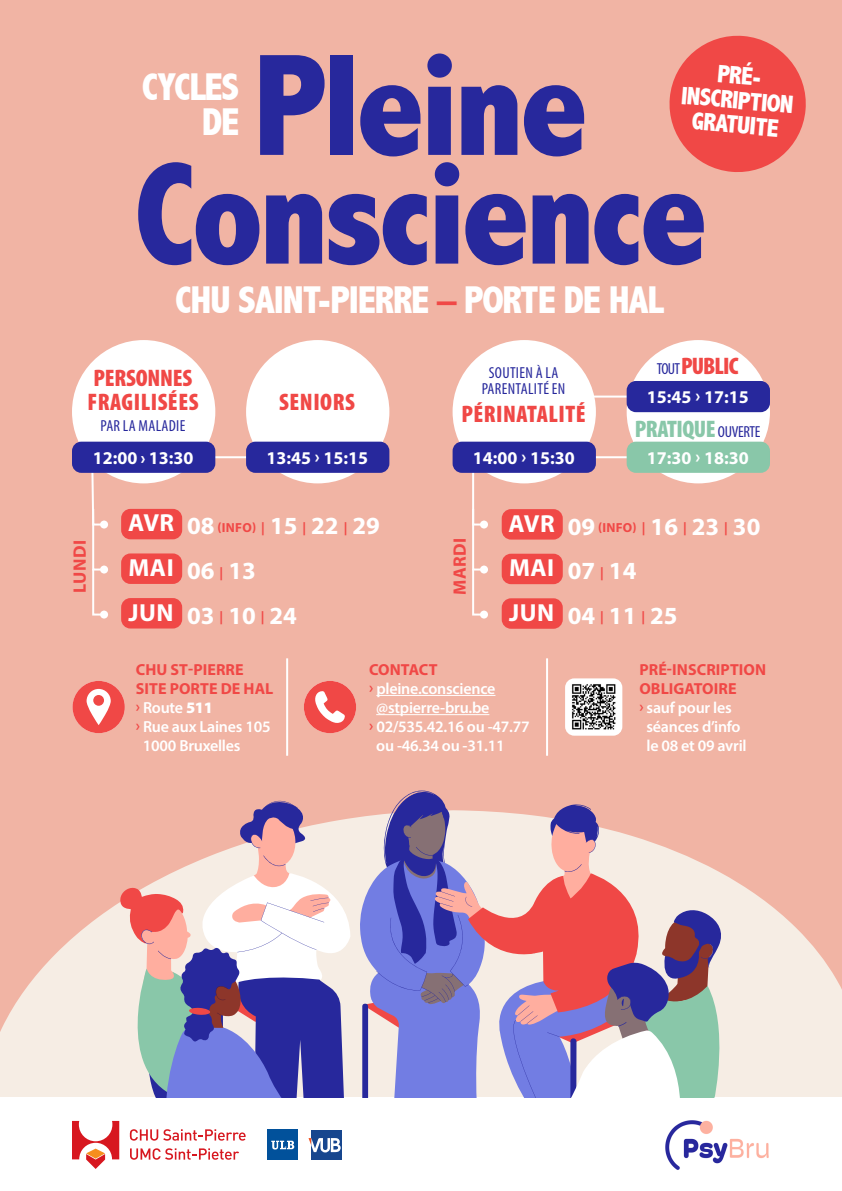
<style>
.page{position:relative;width:842px;height:1191px;background:#fff}
.page>*{position:absolute;margin:0;border:0;box-sizing:border-box;transform-origin:0 0}
.t1{font:800 condensed 146.4px "Abadi";letter-spacing:-.03em;color:#27289c}
.t2{font:800 condensed 38.8px "Abadi";letter-spacing:-.03em;color:#fff}
.t3{font:800 condensed 25.2px/24.6px "Abadi";color:#fff;text-align:center}
.t4{font:700 24.7px "Myriad Pro";color:#fff}
.t5{font:900 condensed 24px/24px "Myriad Pro";letter-spacing:.02em;color:#f04846}
.t6{font:900 condensed 24px "Myriad Pro";letter-spacing:-.02em;color:#89c7a9}
.t7{font:700 18px "Myriad Pro";color:#fff}
.t8{font:700 18px "Myriad Pro";letter-spacing:.02em;color:#f04846}
.t9{font:600 16px/19.2px "Myriad Pro";letter-spacing:-.015em;color:#fff}
.t10{font:700 16px/19.2px "Myriad Pro";letter-spacing:.005em;color:#f04846}
.t11{font:condensed 16px/16px "Myriad Pro";letter-spacing:.02em;color:#27289c;text-align:center}
.t12{font:700 13.1px "Myriad Pro";letter-spacing:.02em;color:#f04846}
.s1{color:#f04846}
.s2{font-weight:900;font-stretch:condensed}
.s3{font-weight:400;font-size:16px;color:#27289c}
.s4{font-size:24.7px;color:#fff}
.s5{font-size:13.1px;color:#f04846}
.s6{font-weight:900}
</style>
<div class="page">
<div style="left:0;top:0;width:842px;height:1097px;background:#f1b4a4"></div>
<svg style="left:0;top:817px;width:842px;height:280px;fill:#f6ede4"></svg>
<svg style="left:72px;top:1121px;width:47px;height:48px"></svg>
<svg style="left:130px;top:1129px;width:116px;height:11px"></svg>
<svg style="left:130px;top:1148px;width:109px;height:11px"></svg>
<div style="left:311px;top:1130px;width:30px;height:30px;background:#17468e"></div>
<svg style="left:308px;top:1138px;width:33px;height:14px"></svg>
<div style="left:268px;top:1129px;width:30px;height:31px;background:#01519b"></div>
<svg style="left:271px;top:1140px;width:23px;height:9px"></svg>
<img style="left:665px;top:1120px;width:104px;height:50px">
<div style="left:121px;top:598px;width:61px;height:30px;background:#f04846;border-radius:9px"></div>
<div style="left:502px;top:598px;width:61px;height:31px;background:#f04846;border-radius:9px"></div>
<svg style="left:113px;top:800px;width:237px;height:297px"></svg>
<svg style="left:360px;top:790px;width:369px;height:307px;background:#b99db9"></svg>
<hr style="left:286px;top:658px;width:2px;height:97px;background:#fff">
<hr style="left:546px;top:658px;width:2px;height:97px;background:#fff">
<svg style="left:73px;top:681px;width:52px;height:52px"></svg>
<div style="left:93px;top:695px;width:11px;height:11px;background:#f04846;border-radius:50%"></div>
<svg style="left:304px;top:681px;width:52px;height:52px"></svg>
<hr style="left:376px;top:695px;width:119px;height:1px;background:#fff">
<hr style="left:376px;top:714px;width:113px;height:1px;background:#fff">
<div style="left:565px;top:678px;width:57px;height:57px;background:#fff;border-radius:9px"></div>
<img style="left:571px;top:684px;width:45px;height:46px">
<svg style="left:669px;top:35px;width:137px;height:137px"></svg>
<svg style="left:91px;top:455px;width:192px;height:161px"></svg>
<div style="left:100px;top:610px;width:8px;height:8px;background:#fff;border-radius:50%"></div>
<div style="left:72px;top:340px;width:143px;height:143px;background:#fff;border-radius:50%"></div>
<div style="left:72px;top:441px;width:143px;height:32px;background:#27289c;border-radius:9px"></div>
<svg style="left:472px;top:455px;width:195px;height:161px"></svg>
<div style="left:480px;top:610px;width:8px;height:8px;background:#fff;border-radius:50%"></div>
<div style="left:627px;top:340px;width:143px;height:143px;background:#fff;border-radius:50%"></div>
<div style="left:453px;top:340px;width:143px;height:143px;background:#fff;border-radius:50%"></div>
<div style="left:453px;top:441px;width:143px;height:32px;background:#27289c;border-radius:9px"></div>
<div style="left:246px;top:340px;width:143px;height:143px;background:#fff;border-radius:50%"></div>
<div style="left:246px;top:441px;width:143px;height:32px;background:#27289c;border-radius:9px"></div>
<div style="left:627px;top:441px;width:143px;height:32px;background:#89c7a9;border-radius:9px"></div>
<hr style="left:477px;top:395px;width:188px;height:2px;background:#fff">
<div style="left:627px;top:381px;width:143px;height:31px;background:#27289c;border-radius:9px"></div>
<p class="t1" style="left:254px;top:21px;width:336px">Pleine</p>
<p class="t1" style="left:134px;top:130px;width:576px">Conscience</p>
<p class="t3" style="left:684px;top:59px;width:114px;rotate:5deg">PRÉ-<br>INSCRIPTION<br>GRATUITE</p>
<p class="t2" style="left:142px;top:65px;width:99px">CYCLES</p>
<p class="t2" style="left:202px;top:100px;width:39px">DE</p>
<p class="t2" style="left:175px;top:278px;width:490px">CHU SAINT-PIERRE <span class="s1">–</span> PORTE DE HAL</p>
<p class="t5" style="left:88px;top:365px;width:112px">PERSONNES<br>FRAGILISÉES</p>
<p class="t11" style="left:101px;top:417px;width:86px">PAR LA MALADIE</p>
<p class="t7" style="left:93px;top:446px;width:102px">12:00 <span class="s2">›</span> 13:30</p>
<p class="t5" style="left:279px;top:389px;width:77px">SENIORS</p>
<p class="t7" style="left:266px;top:446px;width:103px">13:45 › 15:15</p>
<p class="t11" style="left:482px;top:364px;width:85px">SOUTIEN À LA<br>PARENTALITÉ EN</p>
<p class="t5" style="left:461px;top:402px;width:126px">PÉRINATALITÉ</p>
<p class="t7" style="left:473px;top:446px;width:103px">14:00 › 15:30</p>
<p class="t5" style="left:657px;top:353px;width:83px"><span class="s3">TOUT</span> PUBLIC</p>
<p class="t7" style="left:647px;top:385px;width:103px">15:45 › 17:15</p>
<p class="t6" style="left:635px;top:414px;width:127px">PRATIQUE <span class="s3">OUVERTE</span></p>
<p class="t7" style="left:647px;top:446px;width:103px">17:30 › 18:30</p>
<p class="t4" style="left:128px;top:507px;width:48px">AVR</p>
<p class="t12" style="left:187px;top:519px;width:194px"><span class="s4">08</span> (INFO) | <span class="s4">15</span> | <span class="s4">22</span> | <span class="s4">29</span></p>
<p class="t4" style="left:129px;top:551px;width:47px">MAI</p>
<p class="t4" style="left:187px;top:554px;width:70px">06 <span class="s5">|</span> 13</p>
<p class="t4" style="left:129px;top:596px;width:47px">JUN</p>
<p class="t4" style="left:187px;top:599px;width:111px">03 <span class="s5">|</span> 10 <span class="s5">|</span> 24</p>
<p class="t8" style="left:68px;top:592px;width:54px;rotate:-90deg">LUNDI</p>
<p class="t8" style="left:448px;top:595px;width:58px;rotate:-90deg">MARDI</p>
<p class="t4" style="left:509px;top:507px;width:48px">AVR</p>
<p class="t12" style="left:568px;top:519px;width:194px"><span class="s4">09</span> (INFO) | <span class="s4">16</span> | <span class="s4">23</span> | <span class="s4">30</span></p>
<p class="t4" style="left:509px;top:552px;width:47px">MAI</p>
<p class="t4" style="left:568px;top:555px;width:70px">07 <span class="s5">|</span> 14</p>
<p class="t4" style="left:509px;top:596px;width:47px">JUN</p>
<p class="t4" style="left:568px;top:599px;width:111px">04 <span class="s5">|</span> 11 <span class="s5">|</span> 25</p>
<p class="t10" style="left:136px;top:659px;width:139px">CHU ST-PIERRE<br>SITE PORTE DE HAL</p>
<p class="t9" style="left:136px;top:697px;width:79px"><span class="s1">›</span> Route <span class="s6">511</span></p>
<p class="t9" style="left:136px;top:717px;width:136px"><span class="s1">›</span> Rue aux Laines 105</p>
<p class="t9" style="left:143px;top:736px;width:99px">1000 Bruxelles</p>
<p class="t10" style="left:369px;top:659px;width:70px">CONTACT</p>
<p class="t9" style="left:369px;top:678px;width:128px"><span class="s1">›</span> pleine.conscience</p>
<p class="t9" style="left:376px;top:697px;width:115px">@stpierre-bru.be</p>
<p class="t9" style="left:376px;top:717px;width:155px;text-indent:-7px"><span class="s1">›</span> 02/535.42.16 ou -47.77 ou -46.34 ou -31.11</p>
<p class="t10" style="left:639px;top:659px;width:128px">PRÉ-INSCRIPTION</p>
<p class="t10" style="left:639px;top:678px;width:99px">OBLIGATOIRE</p>
<p class="t9" style="left:639px;top:697px;width:94px"><span class="s1">›</span> sauf pour les</p>
<p class="t9" style="left:646px;top:717px;width:96px">séances d’info</p>
<p class="t9" style="left:646px;top:736px;width:102px">le 08 et 09 avril</p>
</div>
